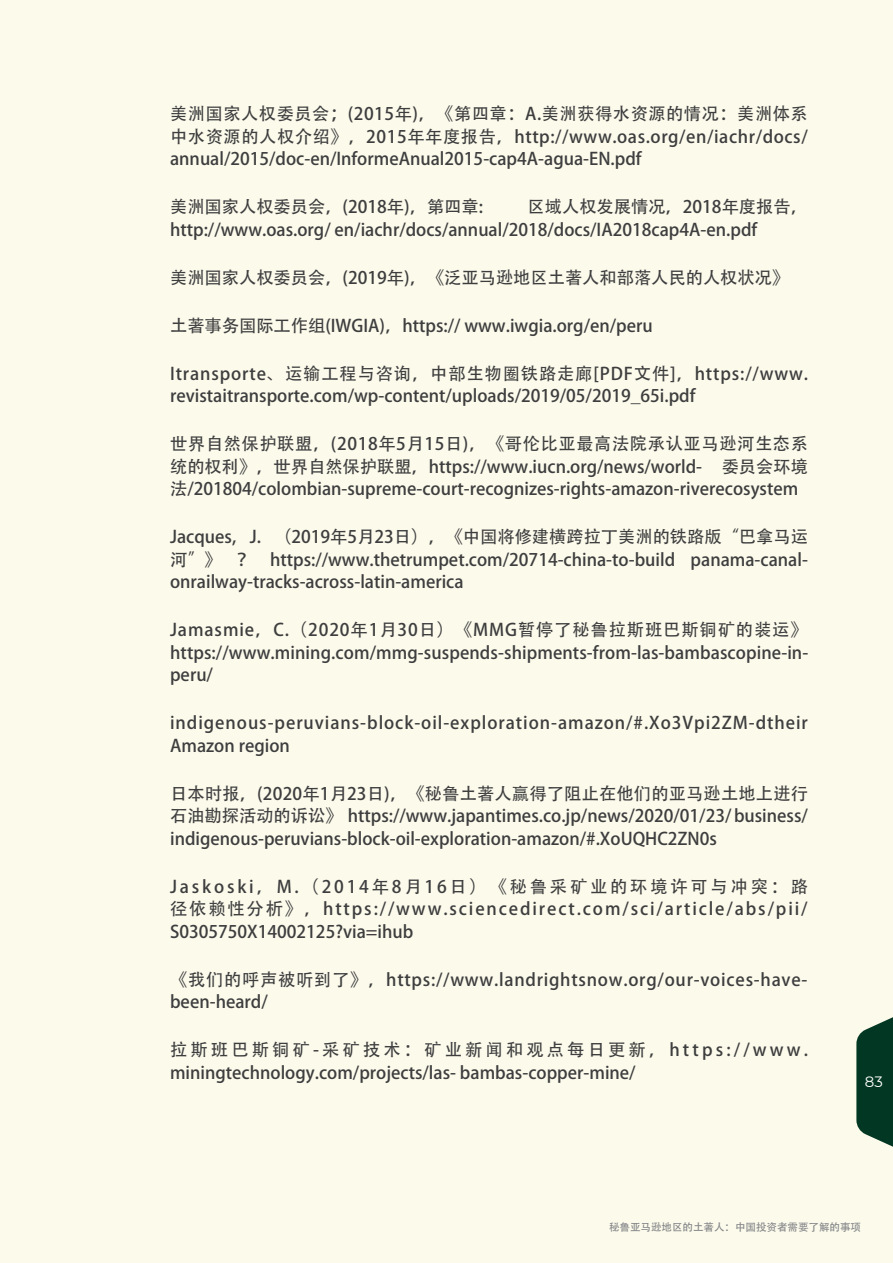
<style>
.page{position:relative;width:893px;height:1263px;background:#fcfaeb}
.page>*{position:absolute;margin:0;border:0;box-sizing:border-box;transform-origin:0 0}
.referencias{font:17.25px/22.5px "Adobe Heiti Std";color:#3e3e3f;text-align:justify}
.referencias-2{font:17.25px/22.5px "Adobe Heiti Std";letter-spacing:.055em;color:#3e3e3f}
.referencias-3{font:17.25px/22.5px "Adobe Heiti Std";letter-spacing:.045em;color:#3e3e3f}
.t1{font:15px "Montserrat";color:#fff}
.t2{font:10.5px "Adobe Heiti Std";color:#808285}
</style>
<div class="page">
<svg style="left:856px;top:1017px;width:37px;height:130px;background:#275440"></svg>
<p class="referencias" style="left:170px;top:103px;width:639px">美洲国家人权委员会；(2015年)，《第四章：A.美洲获得⽔资源的情况：美洲体系中⽔资源的人权介绍》，2015年年度报告，http://www.oas.org/en/iachr/docs/ annual/2015/doc-en/InformeAnual2015-cap4A-agua-EN.pdf</p>
<p class="referencias" style="left:170px;top:196px;width:314px">美洲国家人权委员会，(2018年)，第四章:</p>
<p class="referencias" style="left:170px;top:196px;width:639px;text-indent:358px">区域人权发展情况，2018年度报告，http://www.oas.org/ en/iachr/docs/annual/2018/docs/IA2018cap4A-en.pdf</p>
<p class="referencias" style="left:170px;top:266px;width:621px">美洲国家人权委员会，(2019年)，《泛亚马逊地区土著人和部落人民的人权状况》</p>
<p class="referencias" style="left:170px;top:315px;width:484px">土著事务国际⼯作组(IWGIA)，https:// www.iwgia.org/en/peru</p>
<p class="referencias" style="left:170px;top:363px;width:639px">Itransporte、运输⼯程与咨询，中部⽣物圈铁路⾛廊[PDF文件]，https://www. revistaitransporte.com/wp-content/uploads/2019/05/2019_65i.pdf</p>
<p class="referencias" style="left:170px;top:433px;width:639px">世界自然保护联盟，(2018年5月15⽇ )，《哥伦⽐亚最⾼法院承认亚马逊河⽣态系统的权利》，世界自然保护联盟，https://www.iucn.org/news/world- 委员会环境法/201804/colombian-supreme-court-recognizes-rights-amazon-riverecosystem</p>
<p class="referencias" style="left:170px;top:526px;width:639px">Jacques, J. （2019年5月23⽇ ），《中国将修建横跨拉丁美洲的铁路版“巴拿马运河”》 ？ https://www.thetrumpet.com/20714-china-to-build panama-canal&shy;onrailway-tracks-across-latin-america</p>
<p class="referencias" style="left:170px;top:619px;width:640px">Jamasmie，C.（2020年1月30⽇ ）《MMG暂停了秘鲁拉斯班巴斯铜矿的装运》https://www.mining.com/mmg-suspends-shipments-from-las-bambascopine-in&shy;peru/</p>
<p class="referencias-2" style="left:170px;top:712px;width:639px">indigenous-peruvians-block-oil-exploration-amazon/#.Xo3Vpi2ZM-dtheir<br>Amazon region</p>
<p class="referencias" style="left:170px;top:783px;width:639px">⽇ 本时报，(2020年1月23⽇ )，《秘鲁土著人赢得了阻⽌在他们的亚马逊土地上进行⽯油勘探活动的诉讼》 https://www.japantimes.co.jp/news/2020/01/23/ business/ indigenous-peruvians-block-oil-exploration-amazon/#.XoUQHC2ZN0s</p>
<p class="referencias" style="left:170px;top:876px;width:640px">Jaskoski，M.（2014年8月16⽇ ）《秘鲁采矿业的环境许可与冲突：路径依赖性分析》，https://www.sciencedirect.com/sci/article/abs/pii/ S0305750X14002125?via=ihub</p>
<p class="referencias-3" style="left:170px;top:969px;width:639px">《我们的呼声被听到了》，https://www.landrightsnow.org/our-voices-have&shy;been-heard/</p>
<p class="referencias" style="left:170px;top:1039px;width:639px">拉斯班巴斯铜矿-采矿技术：矿业新闻和观点每⽇ 更新，https://www. miningtechnology.com/projects/las- bambas-copper-mine/</p>
<p class="t1" style="left:865px;top:1072px;width:20px">83</p>
<p class="t2" style="left:609px;top:1221px;width:253px">秘鲁亚⻢逊地区的土著人：中国投资者需要了解的事项</p>
</div>
